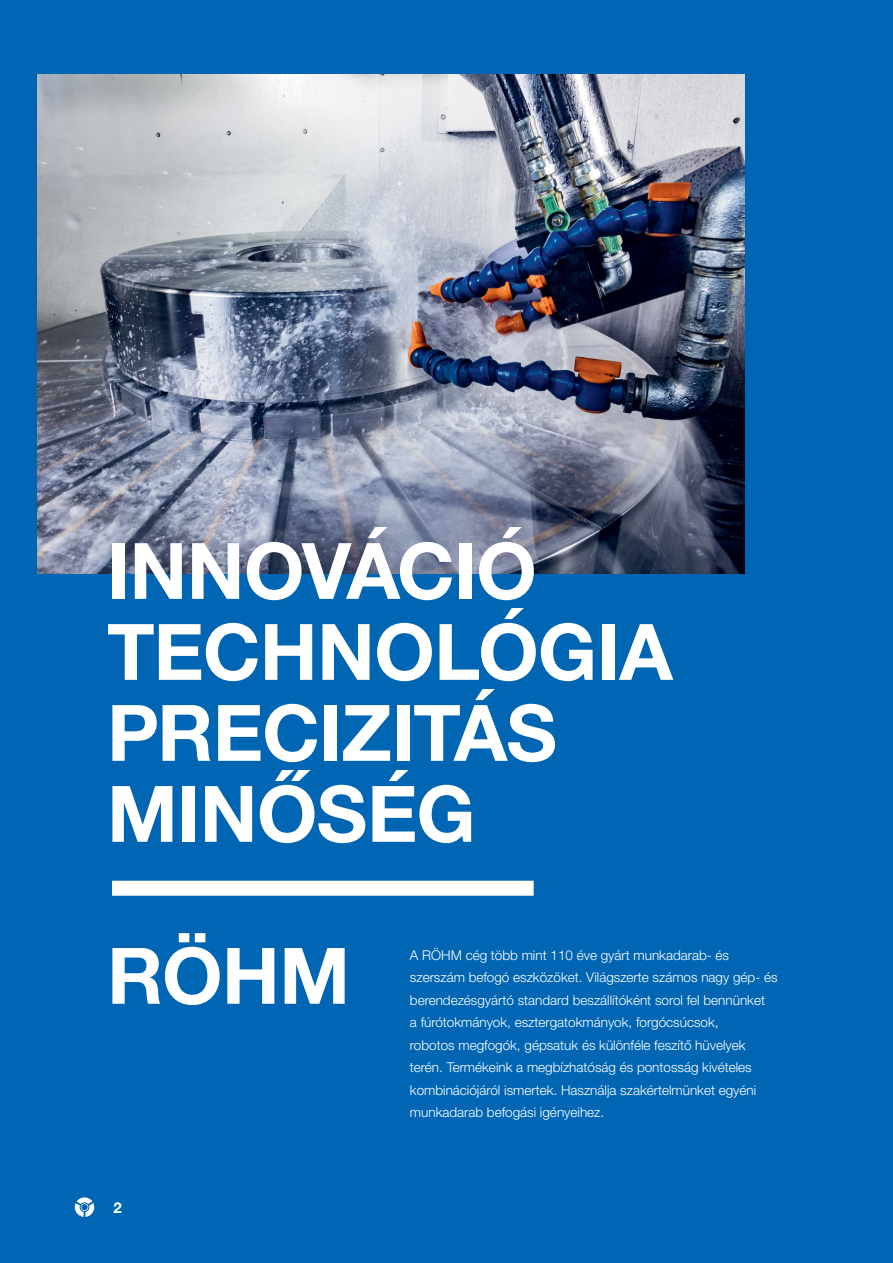
<style>
.page{position:relative;width:893px;height:1263px;background:#0066b3}
.page>*{position:absolute;margin:0;border:0;box-sizing:border-box;transform-origin:0 0}
.t1{font:700 78px/81px "Helvetica Neue LT Pro";letter-spacing:-.01em;color:#fff}
.t2{font:700 15px "Helvetica Neue LT Pro";color:#fff}
.t3{font:300 13.5px/22.5px "Helvetica Neue LT Pro";color:#fff}
</style>
<div class="page">
<svg style="left:75px;top:1197px;width:19px;height:20px"></svg>
<img style="left:37px;top:74px;width:707px;height:499px">
<div style="left:112px;top:881px;width:422px;height:15px;background:#fff"></div>
<h1 class="t1" style="left:107px;top:529px;width:567px">INNOVÁCIÓ<br>TECHNOLÓGIA<br>PRECIZITÁS<br>MINŐSÉG</h1>
<h1 class="t1" style="left:107px;top:934px;width:244px">RÖHM</h1>
<p class="t2" style="left:114px;top:1198px;width:10px">2</p>
<p class="t3" style="left:410px;top:943px;width:369px">A RÖHM cég több mint 110 éve gyárt munkadarab- és szerszám befogó eszközöket. Világszerte számos nagy gép- és berendezésgyártó standard beszállítóként sorol fel bennünket<br>a fúrótokmányok, esztergatokmányok, forgócsúcsok,<br>robotos megfogók, gépsatuk és különféle feszítő hüvelyek terén. Termékeink a megbízhatóság és pontosság kivételes kombinációjáról ismertek. Használja szakértelmünket egyéni munkadarab befogási igényeihez.</p>
</div>
